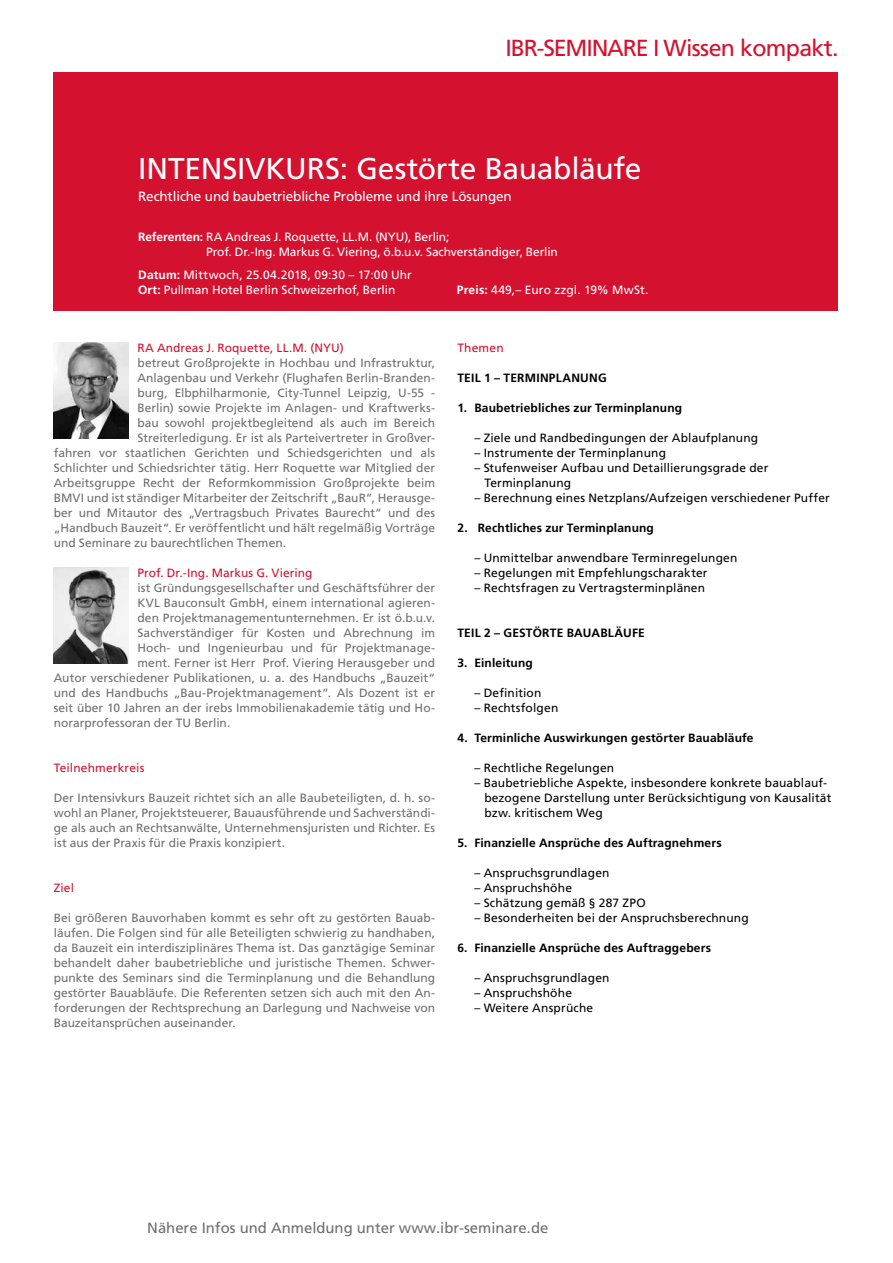
<style>
.page{position:relative;width:893px;height:1263px;background:#fff}
.page>*{position:absolute;margin:0;border:0;box-sizing:border-box;transform-origin:0 0}
.t1{font:30px "Frutiger";letter-spacing:-.005em;color:#fff}
.t2{font:23.25px "Frutiger";letter-spacing:-.03em;color:#d51130}
.t3{font:14.85px "Frutiger";color:#706f6f}
.t4{font:13.5px "Frutiger";letter-spacing:-.01em;color:#fff}
.t5{font:12px/15px "Frutiger";color:#706f6f;text-align:justify}
.t6{font:12px/15px "Frutiger";letter-spacing:.015em;color:#000}
.t7{font:700 12px "Frutiger";letter-spacing:.015em;color:#000}
.t8{font:12px/15px "Frutiger";letter-spacing:-.005em;color:#fff}
.t9{font:12px "Frutiger";letter-spacing:.01em;color:#d51130}
.s1{font-weight:700}
</style>
<div class="page">
<div style="left:54px;top:72px;width:784px;height:238px;background:#d51130"></div>
<img style="left:54px;top:342px;width:74px;height:96px">
<img style="left:54px;top:568px;width:74px;height:95px">
<h2 class="t2" style="left:505px;top:34px;width:335px">IBR-SEMINARE I Wissen kompakt.</h2>
<h1 class="t1" style="left:138px;top:151px;width:505px">INTENSIVKURS: Gestörte Bauabläufe</h1>
<p class="t4" style="left:138px;top:188px;width:375px">Rechtliche und baubetriebliche Probleme und ihre Lösungen</p>
<p class="t8" style="left:206px;top:229px;width:353px;text-indent:-68px"><span class="s1">Referenten:</span> RA Andreas J. Roquette, LL.M. (NYU), Berlin;<br>Prof. Dr.-Ing. Markus G. Viering, ö.b.u.v. Sachverständiger, Berlin</p>
<p class="t8" style="left:138px;top:267px;width:275px"><span class="s1">Datum:</span> Mittwoch, 25.04.2018, 09:30 – 17:00 Uhr<br><span class="s1">Ort:</span> Pullman Hotel Berlin Schweizerhof, Berlin</p>
<p class="t8" style="left:457px;top:282px;width:193px"><span class="s1">Preis:</span> 449,– Euro zzgl. 19% MwSt.</p>
<p class="t9" style="left:138px;top:341px;width:208px">RA Andreas J. Roquette, LL.M. (NYU)</p>
<p class="t5" style="left:138px;top:355px;width:299px">betreut Großprojekte in Hochbau und Infrastruktur,</p>
<p class="t5" style="left:138px;top:370px;width:299px">Anlagenbau und Verkehr (Flughafen Berlin-Branden-</p>
<p class="t5" style="left:138px;top:385px;width:299px">burg, Elbphilharmonie, City-Tunnel Leipzig, U-55 -</p>
<p class="t5" style="left:138px;top:400px;width:299px">Berlin) sowie Projekte im Anlagen- und Kraftwerks-</p>
<p class="t5" style="left:138px;top:415px;width:299px">bau sowohl projektbegleitend als auch im Bereich</p>
<p class="t5" style="left:138px;top:430px;width:299px">Streiterledigung. Er ist als Parteivertreter in Großver-</p>
<p class="t5" style="left:54px;top:445px;width:383px">fahren vor staatlichen Gerichten und Schiedsgerichten und als</p>
<p class="t5" style="left:54px;top:460px;width:383px">Schlichter und Schiedsrichter tätig. Herr Roquette war Mitglied der</p>
<p class="t5" style="left:54px;top:475px;width:383px">Arbeitsgruppe Recht der Reformkommission Großprojekte beim</p>
<p class="t5" style="left:54px;top:490px;width:383px">BMVI und ist ständiger Mitarbeiter der Zeitschrift „BauR“, Herausge-</p>
<p class="t5" style="left:54px;top:505px;width:383px">ber und Mitautor des „Vertragsbuch Privates Baurecht“ und des</p>
<p class="t5" style="left:54px;top:520px;width:383px">„Handbuch Bauzeit“. Er veröffentlicht und hält regelmäßig Vorträge</p>
<p class="t5" style="left:54px;top:535px;width:234px">und Seminare zu baurechtlichen Themen.</p>
<p class="t9" style="left:138px;top:566px;width:176px">Prof. Dr.-Ing. Markus G. Viering</p>
<p class="t5" style="left:138px;top:580px;width:299px">ist Gründungsgesellschafter und Geschäftsführer der</p>
<p class="t5" style="left:138px;top:595px;width:299px">KVL Bauconsult GmbH, einem international agieren-</p>
<p class="t5" style="left:138px;top:610px;width:299px">den Projektmanagementunternehmen. Er ist ö.b.u.v.</p>
<p class="t5" style="left:138px;top:625px;width:299px">Sachverständiger für Kosten und Abrechnung im</p>
<p class="t5" style="left:138px;top:640px;width:299px">Hoch- und Ingenieurbau und für Projektmanage-</p>
<p class="t5" style="left:138px;top:655px;width:299px">ment. Ferner ist Herr Prof. Viering Herausgeber und</p>
<p class="t5" style="left:54px;top:670px;width:383px">Autor verschiedener Publikationen, u. a. des Handbuchs „Bauzeit“</p>
<p class="t5" style="left:54px;top:685px;width:383px">und des Handbuchs „Bau-Projektmanagement“. Als Dozent ist er</p>
<p class="t5" style="left:54px;top:700px;width:383px">seit über 10 Jahren an der irebs Immobilienakademie tätig und Ho-</p>
<p class="t5" style="left:54px;top:715px;width:178px">norarprofessoran der TU Berlin.</p>
<p class="t9" style="left:54px;top:761px;width:92px">Teilnehmerkreis</p>
<p class="t5" style="left:54px;top:790px;width:383px">Der Intensivkurs Bauzeit richtet sich an alle Baubeteiligten, d. h. so&shy;wohl an Planer, Projektsteuerer, Bauausführende und Sachverständi&shy;ge als auch an Rechtsanwälte, Unternehmensjuristen und Richter. Es ist aus der Praxis für die Praxis konzipiert.</p>
<p class="t9" style="left:54px;top:881px;width:22px">Ziel</p>
<p class="t5" style="left:54px;top:910px;width:383px">Bei größeren Bauvorhaben kommt es sehr oft zu gestörten Bauab&shy;läufen. Die Folgen sind für alle Beteiligten schwierig zu handhaben, da Bauzeit ein interdisziplinäres Thema ist. Das ganztägige Seminar behandelt daher baubetriebliche und juristische Themen. Schwer&shy;punkte des Seminars sind die Terminplanung und die Behandlung gestörter Bauabläufe. Die Referenten setzen sich auch mit den An&shy;forderungen der Rechtsprechung an Darlegung und Nachweise von Bauzeitansprüchen auseinander.</p>
<p class="t9" style="left:457px;top:341px;width:48px">Themen</p>
<p class="t7" style="left:457px;top:371px;width:151px">TEIL 1 – TERMINPLANUNG</p>
<p class="t7" style="left:457px;top:401px;width:226px">1. Baubetriebliches zur Terminplanung</p>
<p class="t6" style="left:474px;top:430px;width:285px">– Ziele und Randbedingungen der Ablaufplanung</p>
<p class="t6" style="left:474px;top:445px;width:193px">– Instrumente der Terminplanung</p>
<p class="t6" style="left:484px;top:460px;width:286px;text-indent:-10px">– Stufenweiser Aufbau und Detaillierungsgrade der<br>Terminplanung</p>
<p class="t6" style="left:474px;top:490px;width:357px">– Berechnung eines Netzplans/Aufzeigen verschiedener Puffer</p>
<p class="t7" style="left:457px;top:521px;width:198px">2. Rechtliches zur Terminplanung</p>
<p class="t6" style="left:474px;top:550px;width:265px">– Unmittelbar anwendbare Terminregelungen</p>
<p class="t6" style="left:474px;top:565px;width:235px">– Regelungen mit Empfehlungscharakter</p>
<p class="t6" style="left:474px;top:580px;width:232px">– Rechtsfragen zu Vertragsterminplänen</p>
<p class="t7" style="left:457px;top:626px;width:189px">TEIL 2 – GESTÖRTE BAUABLÄUFE</p>
<p class="t7" style="left:457px;top:656px;width:77px">3. Einleitung</p>
<p class="t6" style="left:474px;top:685px;width:69px">– Definition</p>
<p class="t6" style="left:474px;top:700px;width:85px">– Rechtsfolgen</p>
<p class="t7" style="left:457px;top:731px;width:298px">4. Terminliche Auswirkungen gestörter Bauabläufe</p>
<p class="t6" style="left:474px;top:760px;width:141px">– Rechtliche Regelungen</p>
<p class="t6" style="left:484px;top:775px;width:349px;text-indent:-10px">– Baubetriebliche Aspekte, insbesondere konkrete bauablauf&shy;bezogene Darstellung unter Berücksichtigung von Kausalität bzw. kritischem Weg</p>
<p class="t7" style="left:457px;top:836px;width:266px">5. Finanzielle Ansprüche des Auftragnehmers</p>
<p class="t6" style="left:474px;top:865px;width:137px">– Anspruchsgrundlagen</p>
<p class="t6" style="left:474px;top:880px;width:99px">– Anspruchshöhe</p>
<p class="t6" style="left:474px;top:895px;width:173px">– Schätzung gemäß § 287 ZPO</p>
<p class="t6" style="left:474px;top:910px;width:276px">– Besonderheiten bei der Anspruchsberechnung</p>
<p class="t7" style="left:457px;top:941px;width:255px">6. Finanzielle Ansprüche des Auftraggebers</p>
<p class="t6" style="left:474px;top:970px;width:137px">– Anspruchsgrundlagen</p>
<p class="t6" style="left:474px;top:985px;width:99px">– Anspruchshöhe</p>
<p class="t6" style="left:474px;top:1000px;width:120px">– Weitere Ansprüche</p>
<p class="t3" style="left:147px;top:1219px;width:403px">Nähere Infos und Anmeldung unter www.ibr-seminare.de</p>
</div>
